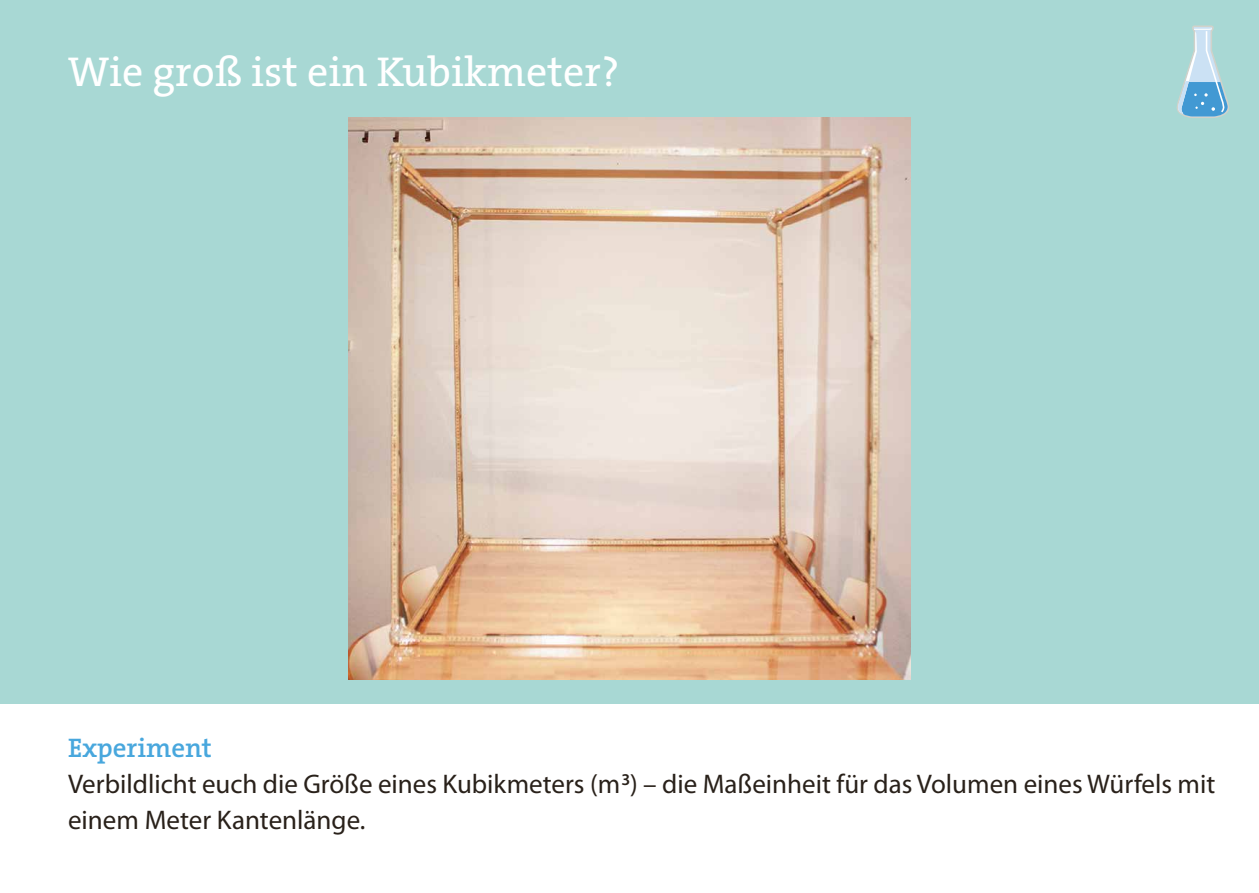
<style>
.page{position:relative;width:1259px;height:893px;background:#fff}
.page>*{position:absolute;margin:0;border:0;box-sizing:border-box;transform-origin:0 0}
.t1{font:42px "The Serif B W5 Plain";color:#fff}
.t2{font:27px/36px "Myriad Pro";color:#29211a}
.t3{font:600 27px "The Serif B W6";color:#48a7dd}
</style>
<div class="page">
<div style="left:0;top:0;width:1259px;height:703px;background:#a8d8d4"></div>
<img style="left:349px;top:118px;width:561px;height:561px">
<svg style="left:1176px;top:26px;width:53px;height:92px"></svg>
<h1 class="t1" style="left:68px;top:45px;width:553px">Wie groß ist ein Kubikmeter?</h1>
<p class="t3" style="left:68px;top:730px;width:145px">Experiment</p>
<p class="t2" style="left:68px;top:766px;width:1149px">Verbildlicht euch die Größe eines Kubikmeters (m<sup>3</sup>) – die Maßeinheit für das Volumen eines Würfels mit einem Meter Kantenlänge.</p>
</div>
